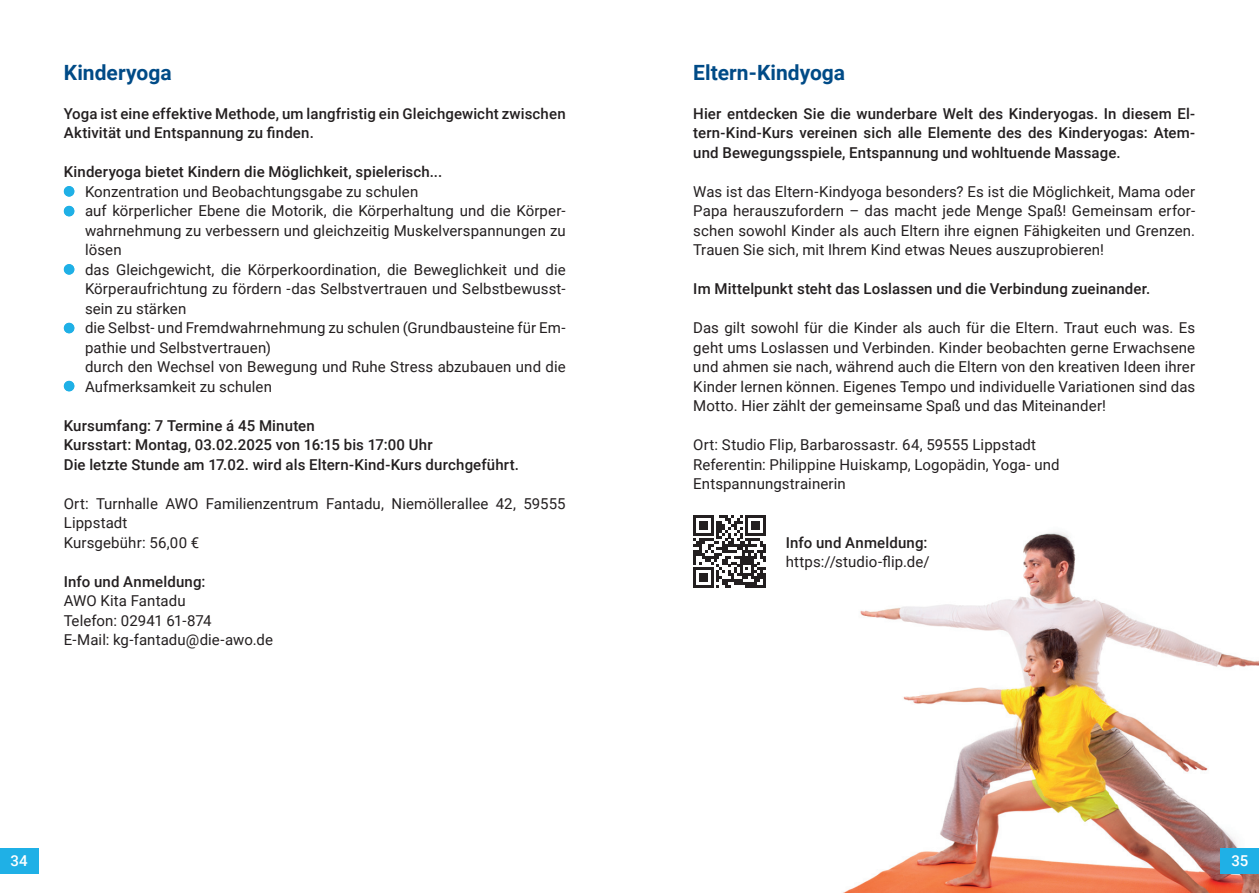
<style>
.page{position:relative;width:1259px;height:893px;background:#fff}
.page>*{position:absolute;margin:0;border:0;box-sizing:border-box;transform-origin:0 0}
.t1{font:700 21px "Roboto";color:#004b87}
.t2{font:15px/19.5px "Roboto";letter-spacing:.005em;color:#231f20}
.t3{font:500 15px/19.5px "Roboto";letter-spacing:.01em;color:#231f20}
.t4{font:500 15px "Roboto";color:#fff}
</style>
<div class="page">
<img style="left:843px;top:532px;width:416px;height:361px">
<svg style="left:693px;top:515px;width:72px;height:73px"></svg>
<div style="left:64px;top:186px;width:10px;height:11px;background:#1fb0e6;border-radius:50%"></div>
<div style="left:64px;top:206px;width:10px;height:10px;background:#1fb0e6;border-radius:50%"></div>
<div style="left:64px;top:264px;width:10px;height:11px;background:#1fb0e6;border-radius:50%"></div>
<div style="left:64px;top:323px;width:10px;height:10px;background:#1fb0e6;border-radius:50%"></div>
<div style="left:64px;top:381px;width:10px;height:10px;background:#1fb0e6;border-radius:50%"></div>
<div style="left:0;top:848px;width:38px;height:26px;background:#1fb0e6"></div>
<div style="left:1220px;top:848px;width:39px;height:26px;background:#1fb0e6"></div>
<h1 class="t1" style="left:64px;top:57px;width:109px">Kinderyoga</h1>
<p class="t3" style="left:64px;top:103px;width:503px">Yoga ist eine effektive Methode, um langfristig ein Gleichgewicht zwischen<br>Aktivität und Entspannung zu finden.</p>
<p class="t3" style="left:64px;top:161px;width:380px">Kinderyoga bietet Kindern die Möglichkeit, spielerisch...</p>
<p class="t2" style="left:85px;top:181px;width:482px">Konzentration und Beobachtungsgabe zu schulen<br>auf körperlicher Ebene die Motorik, die Körperhaltung und die Körper&shy;wahrnehmung zu verbessern und gleichzeitig Muskelverspannungen zu lösen<br>das Gleichgewicht, die Körperkoordination, die Beweglichkeit und die Körperaufrichtung zu fördern -das Selbstvertrauen und Selbstbewusst&shy;sein zu stärken<br>die Selbst- und Fremdwahrnehmung zu schulen (Grundbausteine für Em&shy;pathie und Selbstvertrauen)<br>durch den Wechsel von Bewegung und Ruhe Stress abzubauen und die Aufmerksamkeit zu schulen</p>
<p class="t3" style="left:64px;top:415px;width:457px">Kursumfang: 7 Termine á 45 Minuten<br>Kursstart: Montag, 03.02.2025 von 16:15 bis 17:00 Uhr<br>Die letzte Stunde am 17.02. wird als Eltern-Kind-Kurs durchgeführt.</p>
<p class="t2" style="left:64px;top:493px;width:503px">Ort: Turnhalle AWO Familienzentrum Fantadu, Niemöllerallee 42, 59555<br>Lippstadt<br>Kursgebühr: 56,00 €</p>
<p class="t3" style="left:64px;top:571px;width:143px">Info und Anmeldung:</p>
<p class="t2" style="left:64px;top:590px;width:211px">AWO Kita Fantadu<br>Telefon: 02941 61-874<br>E-Mail: kg-fantadu@die-awo.de</p>
<h1 class="t1" style="left:693px;top:57px;width:153px">Eltern-Kindyoga</h1>
<p class="t3" style="left:693px;top:103px;width:503px;text-align:justify">Hier entdecken Sie die wunderbare Welt des Kinderyogas. In diesem El&shy;tern-Kind-Kurs vereinen sich alle Elemente des des Kinderyogas: Atem&shy;und Bewegungsspiele, Entspannung und wohltuende Massage.</p>
<p class="t2" style="left:693px;top:181px;width:503px;text-align:justify">Was ist das Eltern-Kindyoga besonders? Es ist die Möglichkeit, Mama oder Papa herauszufordern – das macht jede Menge Spaß! Gemeinsam erfor&shy;schen sowohl Kinder als auch Eltern ihre eignen Fähigkeiten und Grenzen.<br>Trauen Sie sich, mit Ihrem Kind etwas Neues auszuprobieren!</p>
<p class="t3" style="left:693px;top:278px;width:459px">Im Mittelpunkt steht das Loslassen und die Verbindung zueinander.</p>
<p class="t2" style="left:693px;top:317px;width:503px;text-align:justify">Das gilt sowohl für die Kinder als auch für die Eltern. Traut euch was. Es geht ums Loslassen und Verbinden. Kinder beobachten gerne Erwachsene und ahmen sie nach, während auch die Eltern von den kreativen Ideen ihrer Kinder lernen können. Eigenes Tempo und individuelle Variationen sind das Motto. Hier zählt der gemeinsame Spaß und das Miteinander!</p>
<p class="t2" style="left:693px;top:434px;width:368px">Ort: Studio Flip, Barbarossastr. 64, 59555 Lippstadt<br>Referentin: Philippine Huiskamp, Logopädin, Yoga- und<br>Entspannungstrainerin</p>
<p class="t3" style="left:786px;top:532px;width:143px">Info und Anmeldung:</p>
<p class="t2" style="left:786px;top:551px;width:145px">https://studio-flip.de/</p>
<p class="t4" style="left:10px;top:850px;width:19px">34</p>
<p class="t4" style="left:1231px;top:850px;width:19px">35</p>
</div>
